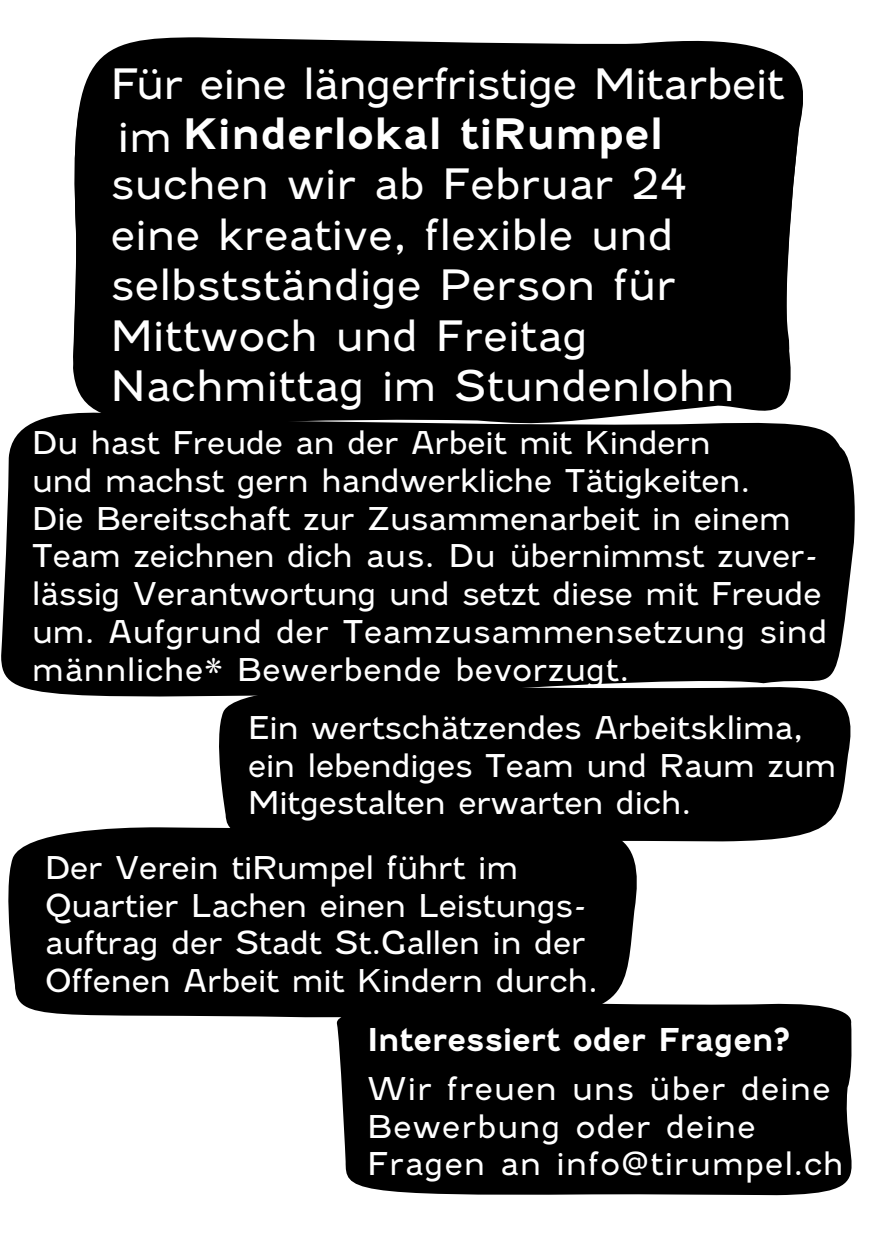
<style>
.page{position:relative;width:883px;height:1260px;background:#fff}
.page>*{position:absolute;margin:0;border:0;box-sizing:border-box;transform-origin:0 0}
.t1{font:42px/50.4px "Fenwick Lt";letter-spacing:-.01em;color:#fff}
.t2{font:700 42px "Fenwick Rg";letter-spacing:-.01em;color:#fff}
.t3{font:31.5px/37.8px "Fenwick Lt";letter-spacing:-.025em;color:#fff}
.t4{font:31.5px/37.8px "Fenwick Lt";letter-spacing:.02em;color:#fff}
.t5{font:700 31.5px "Fenwick Rg";letter-spacing:-.025em;color:#fff}
.s1{font-family:"Fenwick Lt";font-weight:400}
</style>
<div class="page">
<div style="left:1px;top:414px;width:854px;height:283px;background:#000"></div>
<div style="left:337px;top:1003px;width:515px;height:193px;background:#000"></div>
<div style="left:8px;top:827px;width:640px;height:197px;background:#000"></div>
<svg style="left:68px;top:37px;width:776px;height:414px;background:#181818"></svg>
<div style="left:212px;top:684px;width:643px;height:163px;background:#000"></div>
<h1 class="t1" style="left:111px;top:58px;width:676px">Für eine längerfristige Mitarbeit</h1>
<h1 class="t2" style="left:118px;top:109px;width:547px"><span class="s1">im</span> Kinderlokal tiRumpel</h1>
<h1 class="t1" style="left:111px;top:159px;width:626px">suchen wir ab Februar 24 eine kreative, flexible und selbstständige Person für<br>Mittwoch und Freitag<br>Nachmittag im Stundenlohn</h1>
<p class="t3" style="left:32px;top:424px;width:797px">Du hast Freude an der Arbeit mit Kindern<br>und machst gern handwerkliche Tätigkeiten.<br>Die Bereitschaft zur Zusammenarbeit in einem Team zeichnen dich aus. Du übernimmst zuver&shy;lässig Verantwortung und setzt diese mit Freude um. Aufgrund der Teamzusammensetzung sind männliche* Bewerbende bevorzugt.</p>
<p class="t3" style="left:248px;top:708px;width:590px">Ein wertschätzendes Arbeitsklima, ein lebendiges Team und Raum zum<br>Mitgestalten erwarten dich.</p>
<p class="t3" style="left:45px;top:848px;width:555px">Der Verein tiRumpel führt im<br>Quartier Lachen einen Leistungs&shy;auftrag der Stadt St.Gallen in der<br>Offenen Arbeit mit Kindern durch.</p>
<p class="t5" style="left:367px;top:1021px;width:425px">Interessiert oder Fragen?</p>
<p class="t4" style="left:367px;top:1070px;width:478px">Wir freuen uns über deine<br>Bewerbung oder deine<br>Fragen an info@tirumpel.ch</p>
</div>
